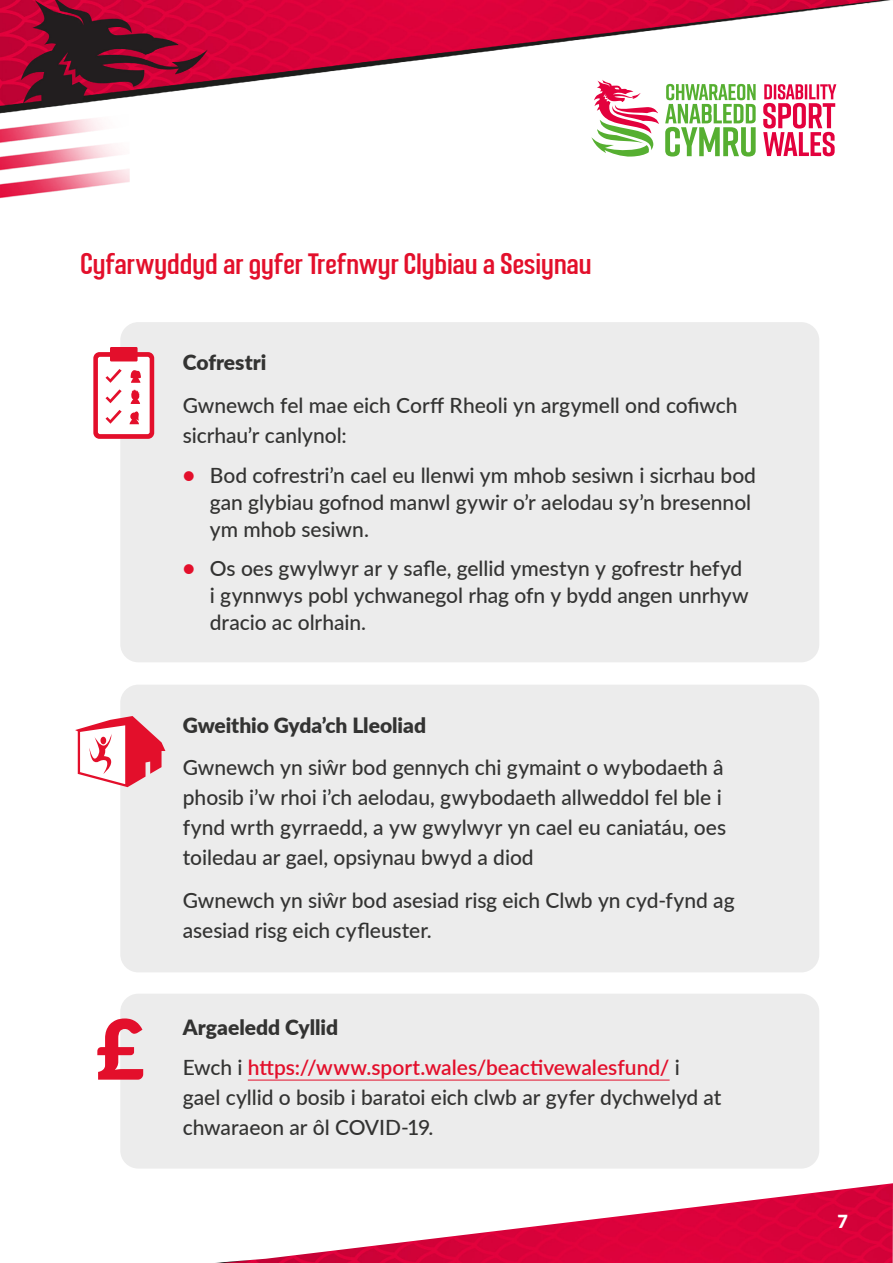
<style>
.page{position:relative;width:893px;height:1263px;background:#fff}
.page>*{position:absolute;margin:0;border:0;box-sizing:border-box;transform-origin:0 0}
.Paragraph_Style_1{font:30px "Infour";letter-spacing:-.005em;color:#e30f2b}
.Paragraph_Style_1-2{font:500 21px/30px "Lato";color:#333332}
.Paragraph_Style_1-3{font:900 21px "Lato";color:#333332}
.t1{font:900 18px "Lato";color:#fff}
.s1{font-weight:800;color:#e30f2b}
.s2{font-weight:600;color:#e30f2b}
</style>
<div class="page">
<img style="left:0;top:0;width:891px;height:199px">
<svg style="left:665px;top:84px;width:91px;height:73px"></svg>
<svg style="left:763px;top:84px;width:73px;height:72px"></svg>
<svg style="left:591px;top:80px;width:68px;height:77px"></svg>
<img style="left:216px;top:1183px;width:677px;height:80px">
<div style="left:120px;top:322px;width:699px;height:340px;background:#ececec;border-radius:18px"></div>
<div style="left:120px;top:685px;width:699px;height:287px;background:#ececec;border-radius:18px"></div>
<div style="left:120px;top:994px;width:699px;height:174px;background:#ececec;border-radius:18px"></div>
<svg style="left:93px;top:347px;width:61px;height:92px"></svg>
<hr style="left:248px;top:1079px;width:422px;height:1px;background:#e30f2b">
<svg style="left:97px;top:1018px;width:46px;height:62px"></svg>
<svg style="left:75px;top:716px;width:90px;height:71px"></svg>
<p class="Paragraph_Style_1" style="left:81px;top:242px;width:512px">Cyfarwyddyd ar gyfer Trefnwyr Clybiau a Sesiynau</p>
<p class="Paragraph_Style_1-3" style="left:183px;top:347px;width:85px">Cofrestri</p>
<p class="Paragraph_Style_1-2" style="left:183px;top:389px;width:556px">Gwnewch fel mae eich Corff Rheoli yn argymell ond cofiwch sicrhau’r canlynol:</p>
<p class="Paragraph_Style_1-2" style="left:210px;top:461px;width:548px;line-height:27px;text-indent:-27px"><span class="s1">•</span> Bod cofrestri’n cael eu llenwi ym mhob sesiwn i sicrhau bod gan glybiau gofnod manwl gywir o’r aelodau sy’n bresennol ym mhob sesiwn.</p>
<p class="Paragraph_Style_1-2" style="left:210px;top:554px;width:540px;line-height:27px;text-indent:-27px"><span class="s1">•</span> Os oes gwylwyr ar y safle, gellid ymestyn y gofrestr hefyd i gynnwys pobl ychwanegol rhag ofn y bydd angen unrhyw dracio ac olrhain.</p>
<p class="Paragraph_Style_1-3" style="left:183px;top:709px;width:245px">Gweithio Gyda’ch Lleoliad</p>
<p class="Paragraph_Style_1-2" style="left:183px;top:752px;width:545px">Gwnewch yn siŵr bod gennych chi gymaint o wybodaeth â phosib i’w rhoi i’ch aelodau, gwybodaeth allweddol fel ble i fynd wrth gyrraedd, a yw gwylwyr yn cael eu caniatáu, oes toiledau ar gael, opsiynau bwyd a diod</p>
<p class="Paragraph_Style_1-2" style="left:183px;top:885px;width:553px">Gwnewch yn siŵr bod asesiad risg eich Clwb yn cyd-fynd ag asesiad risg eich cyfleuster.</p>
<p class="Paragraph_Style_1-3" style="left:183px;top:1012px;width:157px">Argaeledd Cyllid</p>
<p class="Paragraph_Style_1-2" style="left:183px;top:1052px;width:540px">Ewch i <span class="s2">https://www.sport.wales/beactivewalesfund/</span> i gael cyllid o bosib i baratoi eich clwb ar gyfer dychwelyd at chwaraeon ar ôl COVID-19.</p>
<p class="t1" style="left:838px;top:1208px;width:12px">7</p>
</div>
